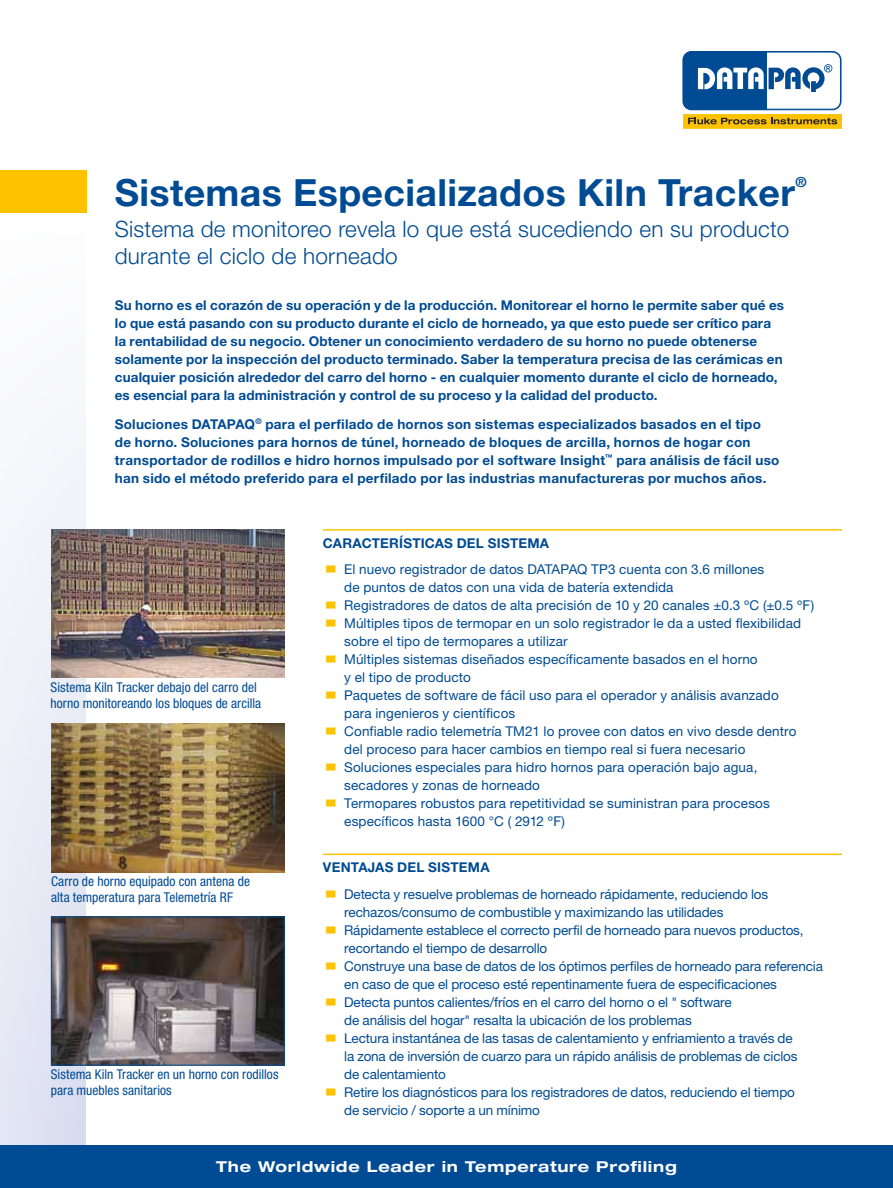
<style>
.page{position:relative;width:893px;height:1188px;background:#fff}
.page>*{position:absolute;margin:0;border:0;box-sizing:border-box;transform-origin:0 0}
.t1{font:700 37.5px "Helvetica Neue LT Pro";letter-spacing:.01em;color:#004b93}
.t2{font:300 22.5px/27px "Helvetica Neue LT Pro";letter-spacing:.01em;color:#004b93}
.t3{font:700 expanded 15px "Helvetica Neue LT Std";letter-spacing:.05em;color:#fff}
.t4{font:700 13.95px "Helvetica Neue LT Pro";color:#004b93}
.t5{font:13.5px/18px "Helvetica Neue LT Pro";letter-spacing:-.005em;color:#004b93}
.t6{font:700 13.5px/18px "Helvetica Neue LT Pro";letter-spacing:.01em;color:#004b93}
.t7{font:condensed 13.5px/16.2px "Helvetica Neue LT Pro";letter-spacing:.005em;color:#004b93}
</style>
<div class="page">
<div style="left:0;top:213px;width:86px;height:932px;background:linear-gradient(to bottom,#fffefe,#dde1f0)"></div>
<div style="left:0;top:1145px;width:893px;height:43px;background:#004b93"></div>
<div style="left:683px;top:114px;width:159px;height:15px;background:#fdc300;border:1px solid #fdc400"></div>
<svg style="left:688px;top:118px;width:149px;height:6px"></svg>
<svg style="left:683px;top:51px;width:158px;height:59px"></svg>
<div style="left:0;top:170px;width:86px;height:43px;background:#fdc300"></div>
<hr style="left:323px;top:529px;width:519px;height:2px;background:#fdc300">
<hr style="left:323px;top:854px;width:519px;height:1px;background:#fdc300">
<img style="left:51px;top:529px;width:233px;height:148px">
<img style="left:51px;top:724px;width:233px;height:148px">
<img style="left:53px;top:919px;width:229px;height:144px">
<div style="left:51px;top:917px;width:233px;height:148px;border:1px solid #004b93"></div>
<h1 class="t1" style="left:115px;top:169px;width:682px">Sistemas Especializados Kiln Tracker</h1>
<p class="t4" style="left:795px;top:173px;width:13px">®</p>
<h2 class="t2" style="left:115px;top:215px;width:676px">Sistema de monitoreo revela lo que está sucediendo en su producto durante el ciclo de horneado</h2>
<p class="t6" style="left:115px;top:296px;width:671px">Su horno es el corazón de su operación y de la producción. Monitorear el horno le permite saber qué es lo que está pasando con su producto durante el ciclo de horneado, ya que esto puede ser crítico para la rentabilidad de su negocio. Obtener un conocimiento verdadero de su horno no puede obtenerse solamente por la inspección del producto terminado. Saber la temperatura precisa de las cerámicas en cualquier posición alrededor del carro del horno - en cualquier momento durante el ciclo de horneado, es esencial para la administración y control de su proceso y la calidad del producto.</p>
<p class="t6" style="left:115px;top:415px;width:666px">Soluciones DATAPAQ<sup>®</sup> para el perfilado de hornos son sistemas especializados basados en el tipo de horno. Soluciones para hornos de túnel, horneado de bloques de arcilla, hornos de hogar con transportador de rodillos e hidro hornos impulsado por el software Insight<sup>™</sup> para análisis de fácil uso han sido el método preferido para el perfilado por las industrias manufactureras por muchos años.</p>
<p class="t7" style="left:51px;top:679px;width:212px">Sistema Kiln Tracker debajo del carro del horno monitoreando los bloques de arcilla</p>
<p class="t7" style="left:51px;top:873px;width:200px">Carro de horno equipado con antena de alta temperatura para Telemetría RF</p>
<p class="t7" style="left:51px;top:1066px;width:229px">Sistema Kiln Tracker en un horno con rodillos para muebles sanitarios</p>
<p class="t6" style="left:323px;top:533px;width:228px">CARACTERÍSTICAS DEL SISTEMA</p>
<p class="t5" style="left:344px;top:560px;width:472px">El nuevo registrador de datos DATAPAQ TP3 cuenta con 3.6 millones<br>de puntos de datos con una vida de batería extendida<br>Registradores de datos de alta precisión de 10 y 20 canales ±0.3 ºC (±0.5 ºF)<br>Múltiples tipos de termopar en un solo registrador le da a usted flexibilidad sobre el tipo de termopares a utilizar<br>Múltiples sistemas diseñados específicamente basados en el horno<br>y el tipo de producto<br>Paquetes de software de fácil uso para el operador y análisis avanzado<br>para ingenieros y científicos<br>Confiable radio telemetría TM21 lo provee con datos en vivo desde dentro del proceso para hacer cambios en tiempo real si fuera necesario Soluciones especiales para hidro hornos para operación bajo agua, secadores y zonas de horneado<br>Termopares robustos para repetitividad se suministran para procesos específicos hasta 1600 °C ( 2912 ºF)</p>
<p class="t6" style="left:323px;top:858px;width:168px">VENTAJAS DEL SISTEMA</p>
<p class="t5" style="left:344px;top:884px;width:480px">Detecta y resuelve problemas de horneado rápidamente, reduciendo los rechazos/consumo de combustible y maximizando las utilidades<br>Rápidamente establece el correcto perfil de horneado para nuevos productos, recortando el tiempo de desarrollo<br>Construye una base de datos de los óptimos perfiles de horneado para referencia en caso de que el proceso esté repentinamente fuera de especificaciones Detecta puntos calientes/fríos en el carro del horno o el " software<br>de análisis del hogar" resalta la ubicación de los problemas<br>Lectura instantánea de las tasas de calentamiento y enfriamiento a través de<br>la zona de inversión de cuarzo para un rápido análisis de problemas de ciclos<br>de calentamiento<br>Retire los diagnósticos para los registradores de datos, reduciendo el tiempo<br>de servicio / soporte a un mínimo</p>
<p class="t3" style="left:216px;top:1157px;width:462px">The Worldwide Leader in Temperature Profiling</p>
</div>
